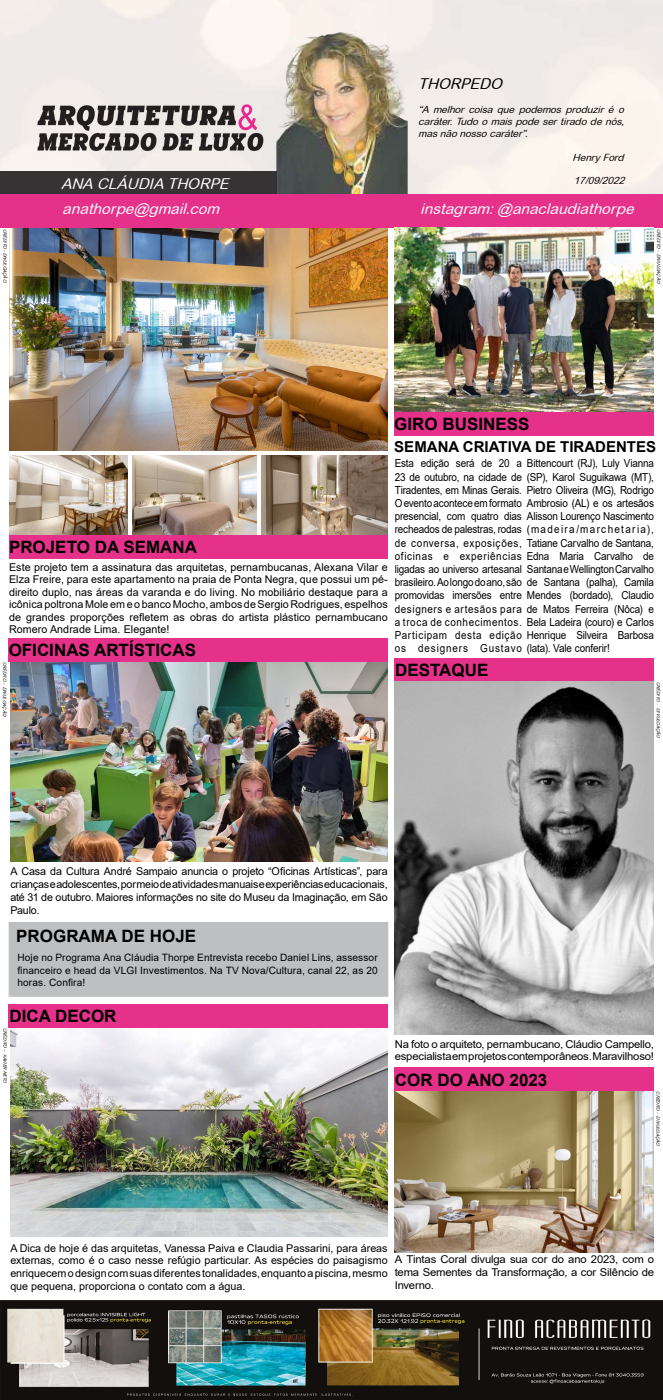
<style>
.page{position:relative;width:663px;height:1400px;background:#fff}
.page>*{position:absolute;margin:0;border:0;box-sizing:border-box;transform-origin:0 0}
.t1{font:700 17px "Arial";color:#000}
.t2{font:italic 15px "Arial Rounded MT";color:#fff}
.t3{font:700 15px "Arial";color:#000}
.t4{font:italic 15px "Arial Rounded MT";color:#000}
.t5{font:11px/13.2px "Arial";letter-spacing:.025em;color:#000;text-align:justify;scale:.9 1}
.t6{font:10.75px/12.9px "Arial";letter-spacing:-.015em;color:#000;text-align:justify}
.t7{font:10.75px/12.9px "Arial";letter-spacing:-.015em;color:#000;scale:1.05 1}
.t8{font:10.12px/12.2px "Arial";letter-spacing:.01em;color:#000;text-align:justify}
.t9{font:italic 10px/12px "Arial Rounded MT";color:#000;text-align:justify}
.t10{font:italic 4.5px "Arial Rounded MT";color:#000}
</style>
<div class="page">
<img style="left:0;top:0;width:662px;height:194px">
<img style="left:9px;top:227px;width:379px;height:224px">
<div style="left:0;top:194px;width:662px;height:33px;background:#e5318a"></div>
<div style="left:0;top:171px;width:277px;height:23px;background:#353334"></div>
<div style="left:9px;top:535px;width:379px;height:24px;background:#e5318a"></div>
<div style="left:394px;top:412px;width:260px;height:24px;background:#e5318a"></div>
<div style="left:394px;top:658px;width:260px;height:24px;background:#e5318a"></div>
<div style="left:9px;top:1004px;width:379px;height:24px;background:#e5318a"></div>
<div style="left:394px;top:1067px;width:260px;height:24px;background:#e5318a"></div>
<div style="left:9px;top:638px;width:379px;height:24px;background:#e5318a"></div>
<img style="left:394px;top:1091px;width:260px;height:162px">
<img style="left:394px;top:227px;width:260px;height:184px">
<img style="left:10px;top:662px;width:377px;height:199px">
<div style="left:9px;top:922px;width:379px;height:74px;background:#bebfc1"></div>
<img style="left:0;top:1301px;width:662px;height:99px">
<img style="left:9px;top:455px;width:119px;height:79px">
<img style="left:132px;top:455px;width:124px;height:80px">
<img style="left:261px;top:455px;width:126px;height:80px">
<img style="left:10px;top:1028px;width:377px;height:208px">
<img style="left:394px;top:682px;width:260px;height:352px">
<p class="t10" style="left:8px;top:229px;width:56px;rotate:90deg">CRÉDITO -DIVULGAÇÃO</p>
<h2 class="t2" style="left:61px;top:175px;width:173px">ANA CLÁUDIA THORPE</h2>
<h2 class="t2" style="left:62px;top:200px;width:163px">anathorpe@gmail.com</h2>
<h2 class="t4" style="left:418px;top:75px;width:90px">THORPEDO</h2>
<p class="t9" style="left:418px;top:104px;width:210px">“A melhor coisa que podemos produzir é o caráter.Tudoomaispodesertiradodenós, masnãonossocaráter”.</p>
<p class="t9" style="left:572px;top:152px;width:56px">HenryFord</p>
<p class="t9" style="left:573px;top:175px;width:55px">17/09/2022</p>
<h2 class="t2" style="left:420px;top:200px;width:219px">instagram:@anaclaudiathorpe</h2>
<p class="t10" style="left:661px;top:229px;width:57px;rotate:90deg">CRÉDITO - DIVULGAÇÃO</p>
<h1 class="t1" style="left:394px;top:412px;width:137px">GIRO BUSINESS</h1>
<h2 class="t3" style="left:394px;top:437px;width:263px">SEMANA CRIATIVA DE TIRADENTES</h2>
<p class="t5" style="left:394px;top:457px;width:143px">Esta edição será de 20 a 23 de outubro, na cidade de Tiradentes, em Minas Gerais.<br>O evento acontece em formato presencial, com quatro dias recheados de palestras, rodas de conversa, exposições, oficinas e experiências ligadas ao universo artesanal brasileiro. Ao longo do ano, são promovidas imersões entre designers e artesãos para a troca de conhecimentos.<br>Participam desta edição os designers Gustavo</p>
<p class="t5" style="left:526px;top:457px;width:143px">Bittencourt (RJ), Luly Vianna (SP), Karol Suguikawa (MT), Pietro Oliveira (MG), Rodrigo Ambrosio (AL) e os artesãos Alisson Lourenço Nascimento (madeira/marchetaria), Tatiane Carvalho de Santana, Edna Maria Carvalho de Santana e Wellington Carvalho de Santana (palha), Camila Mendes (bordado), Claudio de Matos Ferreira (Nôca) e Bela Ladeira (couro) e Carlos Henrique Silveira Barbosa (lata). Vale conferir!</p>
<h1 class="t1" style="left:9px;top:535px;width:189px">PROJETO DA SEMANA</h1>
<p class="t6" style="left:9px;top:561px;width:380px;line-height:12.5px">Este projeto tem a assinatura das arquitetas, pernambucanas, Alexana Vilar e Elza Freire, para este apartamento na praia de Ponta Negra, que possui um pé&shy;direito duplo, nas áreas da varanda e do living. No mobiliário destaque para a icônica poltrona Mole em e o banco Mocho, ambos de Sergio Rodrigues, espelhos de grandes proporções refletem as obras do artista plástico pernambucano Romero Andrade Lima. Elegante!</p>
<h1 class="t1" style="left:9px;top:639px;width:189px">OFICINAS ARTÍSTICAS</h1>
<p class="t10" style="left:7px;top:662px;width:57px;rotate:90deg">CRÉDITO - DIVULGAÇÃO</p>
<h1 class="t1" style="left:395px;top:658px;width:95px">DESTAQUE</h1>
<p class="t6" style="left:10px;top:865px;width:379px">A Casa da Cultura André Sampaio anuncia o projeto “Oficinas Artísticas”, para crianças e adolescentes, por meio de atividades manuais e experiências educacionais, até 31 de outubro. Maiores informações no site do Museu da Imaginação, em São Paulo.</p>
<h1 class="t1" style="left:16px;top:924px;width:181px">PROGRAMA DE HOJE</h1>
<p class="t8" style="left:18px;top:952px;width:361px">Hoje no Programa Ana Cláudia Thorpe Entrevista recebo Daniel Lins, assessor financeiro e head da VLGI Investimentos. Na TV Nova/Cultura, canal 22, as 20 horas. Confira!</p>
<h1 class="t1" style="left:9px;top:1004px;width:109px">DICA DECOR</h1>
<p class="t10" style="left:661px;top:682px;width:59px;rotate:90deg">CRÉDITO - DIVULGAÇÃO</p>
<p class="t10" style="left:8px;top:1028px;width:58px;rotate:90deg">CRÉDITO – XAVIER NETO</p>
<p class="t7" style="left:394px;top:1037px;width:248px">Na foto o arquiteto, pernambucano, Cláudio Campello, especialista em projetos contemporâneos. Maravilhoso!</p>
<h1 class="t1" style="left:395px;top:1068px;width:154px">COR DO ANO 2023</h1>
<p class="t10" style="left:660px;top:1091px;width:57px;rotate:90deg">CRÉDITO - DIVULGAÇÃO</p>
<p class="t6" style="left:10px;top:1241px;width:379px">A Dica de hoje é das arquitetas, Vanessa Paiva e Claudia Passarini, para áreas externas, como é o caso nesse refúgio particular. As espécies do paisagismo enriquecem o design com suas diferentes tonalidades, enquanto a piscina, mesmo que pequena, proporciona o contato com a água.</p>
<p class="t7" style="left:394px;top:1253px;width:248px;text-align:justify">A Tintas Coral divulga sua cor do ano 2023, com o tema Sementes da Transformação, a cor Silêncio de Inverno.</p>
</div>
